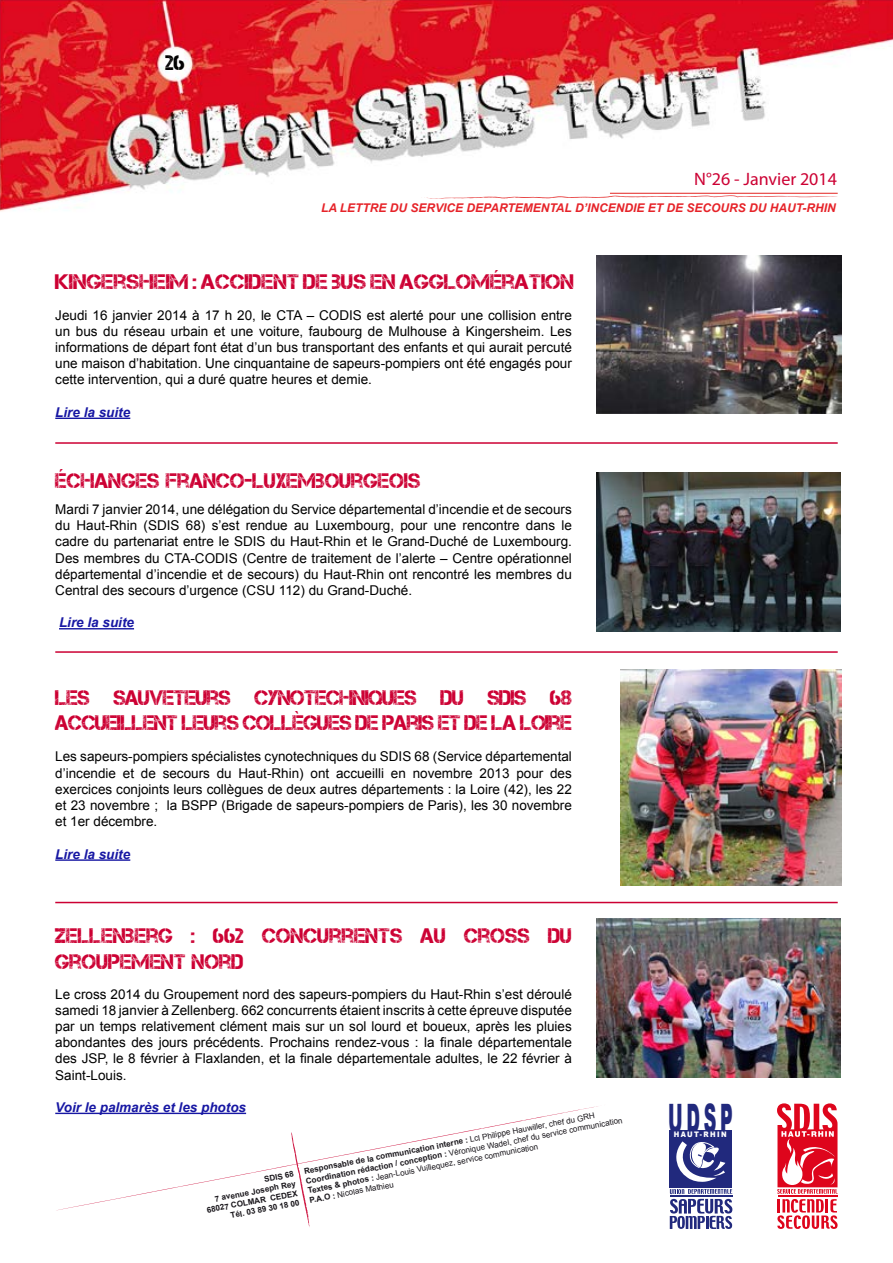
<style>
.page{position:relative;width:893px;height:1263px;background:#fff}
.page>*{position:absolute;margin:0;border:0;box-sizing:border-box;transform-origin:0 0}
.t1{font:900 40.5px "Arial";color:#21297d;scale:.43 1}
.t2{font:21px/25.2px "Captureit";letter-spacing:-.03em;color:#c03}
.t3{font:21px/25.2px "Captureit";color:#c03}
.t4{font:21px "Captureit";color:#c03;scale:1.04 1}
.t5{font:21px "Captureit";color:#000}
.t6{font:18px "Myriad Pro";color:#c03}
.t7{font:13.5px/16.2px "Arial";color:#000;text-align:justify}
.t8{font:italic 700 13.5px "Arial";color:#1717a3}
.t9{font:italic 700 12px "Arial";color:#e62329}
.t10{font:8.1px/9.8px "Arial";color:#1a171c}
.t11{font:700 8.1px/9.8px "Arial";color:#1a171c;text-align:right}
.t12{font:900 7.65px "Arial";letter-spacing:.21em;color:#fff;scale:.88 1}
.s1{font-weight:700}
</style>
<div class="page">
<img style="left:0;top:0;width:893px;height:409px">
<div style="left:361px;top:199px;width:483px;height:17px;background:#fff"></div>
<svg style="left:421px;top:195px;width:417px;height:4px"></svg>
<hr style="left:610px;top:193px;width:228px;height:1px;background:#e32421">
<svg style="left:777px;top:1103px;width:60px;height:126px"></svg>
<svg style="left:56px;top:1106px;width:542px;height:104px"></svg>
<svg style="left:554px;top:1112px;width:10px;height:3px"></svg>
<svg style="left:291px;top:1132px;width:19px;height:95px"></svg>
<div style="left:670px;top:1130px;width:62px;height:57px;background:#21297d"></div>
<svg style="left:670px;top:1189px;width:62px;height:40px"></svg>
<svg style="left:676px;top:1141px;width:49px;height:41px"></svg>
<hr style="left:55px;top:859px;width:75px;height:2px;background:#1717a3">
<hr style="left:55px;top:651px;width:783px;height:2px;background:#c03">
<img style="left:621px;top:670px;width:221px;height:215px">
<hr style="left:55px;top:418px;width:75px;height:1px;background:#1717a3">
<hr style="left:59px;top:628px;width:75px;height:1px;background:#1717a3">
<hr style="left:55px;top:442px;width:783px;height:2px;background:#c03">
<img style="left:596px;top:255px;width:245px;height:158px">
<img style="left:596px;top:473px;width:245px;height:158px">
<hr style="left:55px;top:902px;width:783px;height:1px;background:#c03">
<hr style="left:55px;top:1113px;width:191px;height:1px;background:#1717a3">
<img style="left:596px;top:918px;width:245px;height:159px">
<h2 class="t5" style="left:165px;top:51px;width:21px">26</h2>
<h3 class="t6" style="left:694px;top:168px;width:144px">N°26 - Janvier 2014</h3>
<p class="t9" style="left:321px;top:199px;width:516px">LA LETTRE DU SERVICE DEPARTEMENTAL D’INCENDIE ET DE SECOURS DU HAUT-RHIN</p>
<p class="t4" style="left:55px;top:270px;width:500px">KINGERSHEIM : ACCIDENT DE BUS EN AGGLOMÉRATION</p>
<p class="t7" style="left:55px;top:307px;width:518px">Jeudi 16 janvier 2014 à 17 h 20, le CTA – CODIS est alerté pour une collision entre un bus du réseau urbain et une voiture, faubourg de Mulhouse à Kingersheim. Les informations de départ font état d’un bus transportant des enfants et qui aurait percuté une maison d’habitation. Une cinquantaine de sapeurs-pompiers ont été engagés pour cette intervention, qui a duré quatre heures et demie.</p>
<p class="t8" style="left:55px;top:403px;width:77px">Lire la suite</p>
<p class="t3" style="left:55px;top:468px;width:367px">ÉCHANGES FRANCO-LUXEMBOURGEOIS</p>
<p class="t7" style="left:55px;top:501px;width:518px">Mardi 7 janvier 2014, une délégation du Service départemental d’incendie et de secours du Haut-Rhin (SDIS 68) s’est rendue au Luxembourg, pour une rencontre dans le cadre du partenariat entre le SDIS du Haut-Rhin et le Grand-Duché de Luxembourg.<br>Des membres du CTA-CODIS (Centre de traitement de l’alerte – Centre opérationnel départemental d’incendie et de secours) du Haut-Rhin ont rencontré les membres du Central des secours d’urgence (CSU 112) du Grand-Duché.</p>
<p class="t8" style="left:59px;top:614px;width:77px">Lire la suite</p>
<p class="t2" style="left:55px;top:685px;width:518px">LES SAUVETEURS CYNOTECHNIQUES DU SDIS 68<br>ACCUEILLENT LEURS COLLÈGUES DE PARIS ET DE LA LOIRE</p>
<p class="t7" style="left:55px;top:749px;width:518px">Les sapeurs-pompiers spécialistes cynotechniques du SDIS 68 (Service départemental d’incendie et de secours du Haut-Rhin) ont accueilli en novembre 2013 pour des exercices conjoints leurs collègues de deux autres départements : la Loire (42), les 22 et 23 novembre ; la BSPP (Brigade de sapeurs-pompiers de Paris), les 30 novembre et 1er décembre.</p>
<p class="t8" style="left:55px;top:845px;width:77px">Lire la suite</p>
<p class="t3" style="left:55px;top:923px;width:518px">ZELLENBERG : 662 CONCURRENTS AU CROSS DU<br>GROUPEMENT NORD</p>
<p class="t7" style="left:55px;top:986px;width:518px">Le cross 2014 du Groupement nord des sapeurs-pompiers du Haut-Rhin s’est déroulé samedi 18 janvier à Zellenberg. 662 concurrents étaient inscrits à cette épreuve disputée par un temps relativement clément mais sur un sol lourd et boueux, après les pluies abondantes des jours précédents. Prochains rendez-vous : la finale départementale des JSP, le 8 février à Flaxlanden, et la finale départementale adultes, le 22 février à Saint-Louis.</p>
<p class="t8" style="left:55px;top:1098px;width:192px">Voir le palmarès et les photos</p>
<p class="t10" style="left:303px;top:1167px;width:324px;rotate:-11deg"><span class="s1">Responsable de la communication interne :</span> Lcl Philippe Hauwiller, chef du GRH <span class="s1">Coordination rédaction / conception :</span> Véronique Wadel, chef du service communication <span class="s1">Textes &amp; photos :</span> Jean-Louis Vuillequez, service communication<br><span class="s1">P.A.O :</span> Nicolas Mathieu</p>
<h1 class="t1" style="left:668px;top:1089px;width:152px">UDSP</h1>
<p class="t12" style="left:674px;top:1129px;width:62px">HAUT-RHIN</p>
<p class="t11" style="left:202px;top:1187px;width:94px;rotate:-11deg">SDIS 68<br>7 avenue Joseph Rey<br>68027 COLMAR CEDEX<br>Tél. 03 89 30 18 00</p>
</div>
